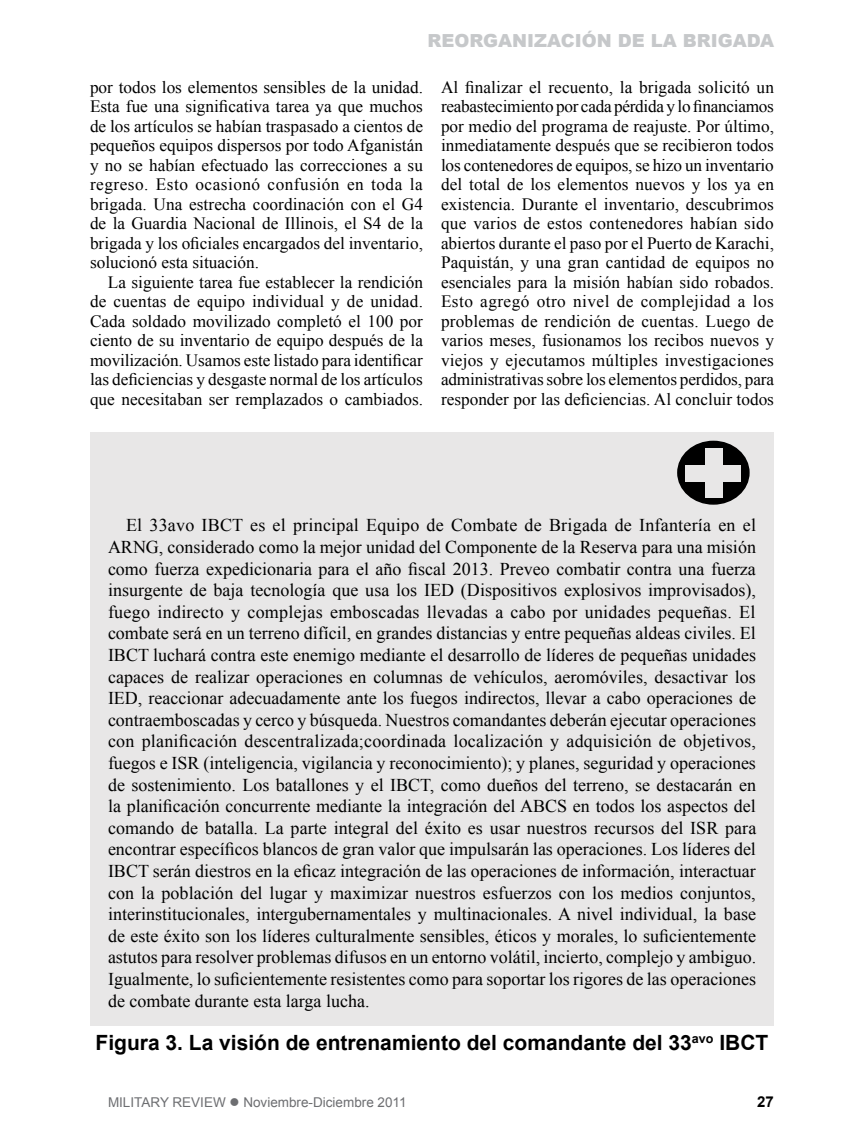
<style>
.page{position:relative;width:864px;height:1134px;background:#fff}
.page>*{position:absolute;margin:0;border:0;box-sizing:border-box;transform-origin:0 0}
.t1{font:700 21px "Arial";color:#000}
.t2{font:18px/21.6px "Times New Roman";color:#000;text-align:justify}
.t3{font:900 18px "Arial";color:#c6c8ca}
.t4{font:17.25px/19.5px "Times New Roman";color:#000;text-align:justify}
.t5{font:700 15px "Arial";color:#000}
.t6{font:13.5px "Arial";color:#6d6e71}
</style>
<div class="page">
<div style="left:90px;top:432px;width:684px;height:594px;background:#e8e7e7"></div>
<div style="left:678px;top:441px;width:71px;height:63px;background:#000;border-radius:50%"></div>
<div style="left:677px;top:441px;width:73px;height:64px;border:2px solid #000;border-radius:50%"></div>
<div style="left:686px;top:465px;width:55px;height:17px;background:#e8e7e7"></div>
<div style="left:705px;top:448px;width:18px;height:50px;background:#e8e7e7"></div>
<p class="t3" style="left:427px;top:27px;width:348px">REORGANIZACIÓN DE LA BRIGADA</p>
<p class="t4" style="left:90px;top:77px;width:335px">por todos los elementos sensibles de la unidad.<br>Esta fue una significativa tarea ya que muchos de los artículos se habían traspasado a cientos de pequeños equipos dispersos por todo Afganistán y no se habían efectuado las correcciones a su regreso. Esto ocasionó confusión en toda la brigada. Una estrecha coordinación con el G4 de la Guardia Nacional de Illinois, el S4 de la brigada y los oficiales encargados del inventario, solucionó esta situación.</p>
<p class="t4" style="left:90px;top:272px;width:335px;text-indent:18px">La siguiente tarea fue establecer la rendición de cuentas de equipo individual y de unidad.<br>Cada soldado movilizado completó el 100 por ciento de su inventario de equipo después de la movilización. Usamos este listado para identificar las deficiencias y desgaste normal de los artículos que necesitaban ser remplazados o cambiados.</p>
<p class="t4" style="left:441px;top:77px;width:335px">Al finalizar el recuento, la brigada solicitó un reabastecimiento por cada pérdida y lo financiamos por medio del programa de reajuste. Por último, inmediatamente después que se recibieron todos los contenedores de equipos, se hizo un inventario del total de los elementos nuevos y los ya en existencia. Durante el inventario, descubrimos que varios de estos contenedores habían sido abiertos durante el paso por el Puerto de Karachi, Paquistán, y una gran cantidad de equipos no esenciales para la misión habían sido robados.<br>Esto agregó otro nivel de complejidad a los problemas de rendición de cuentas. Luego de varios meses, fusionamos los recibos nuevos y viejos y ejecutamos múltiples investigaciones administrativas sobre los elementos perdidos, para responder por las deficiencias. Al concluir todos</p>
<p class="t2" style="left:108px;top:514px;width:650px;text-indent:18px">El 33avo IBCT es el principal Equipo de Combate de Brigada de Infantería en el ARNG, considerado como la mejor unidad del Componente de la Reserva para una misión como fuerza expedicionaria para el año fiscal 2013. Preveo combatir contra una fuerza insurgente de baja tecnología que usa los IED (Dispositivos explosivos improvisados), fuego indirecto y complejas emboscadas llevadas a cabo por unidades pequeñas. El combate será en un terreno difícil, en grandes distancias y entre pequeñas aldeas civiles. El IBCT luchará contra este enemigo mediante el desarrollo de líderes de pequeñas unidades capaces de realizar operaciones en columnas de vehículos, aeromóviles, desactivar los IED, reaccionar adecuadamente ante los fuegos indirectos, llevar a cabo operaciones de contraemboscadas y cerco y búsqueda. Nuestros comandantes deberán ejecutar operaciones con planificación descentralizada;coordinada localización y adquisición de objetivos, fuegos e ISR (inteligencia, vigilancia y reconocimiento); y planes, seguridad y operaciones de sostenimiento. Los batallones y el IBCT, como dueños del terreno, se destacarán en la planificación concurrente mediante la integración del ABCS en todos los aspectos del comando de batalla. La parte integral del éxito es usar nuestros recursos del ISR para encontrar específicos blancos de gran valor que impulsarán las operaciones. Los líderes del IBCT serán diestros en la eficaz integración de las operaciones de información, interactuar con la población del lugar y maximizar nuestros esfuerzos con los medios conjuntos, interinstitucionales, intergubernamentales y multinacionales. A nivel individual, la base de este éxito son los líderes culturalmente sensibles, éticos y morales, lo suficientemente astutos para resolver problemas difusos en un entorno volátil, incierto, complejo y ambiguo.<br>Igualmente, lo suficientemente resistentes como para soportar los rigores de las operaciones de combate durante esta larga lucha.</p>
<p class="t1" style="left:96px;top:1029px;width:674px">Figura 3. La visión de entrenamiento del comandante del 33<sup>avo</sup> IBCT</p>
<p class="t6" style="left:108px;top:1093px;width:300px">MILITARY REVIEW ● Noviembre-Diciembre 2011</p>
<p class="t5" style="left:757px;top:1092px;width:18px">27</p>
</div>
